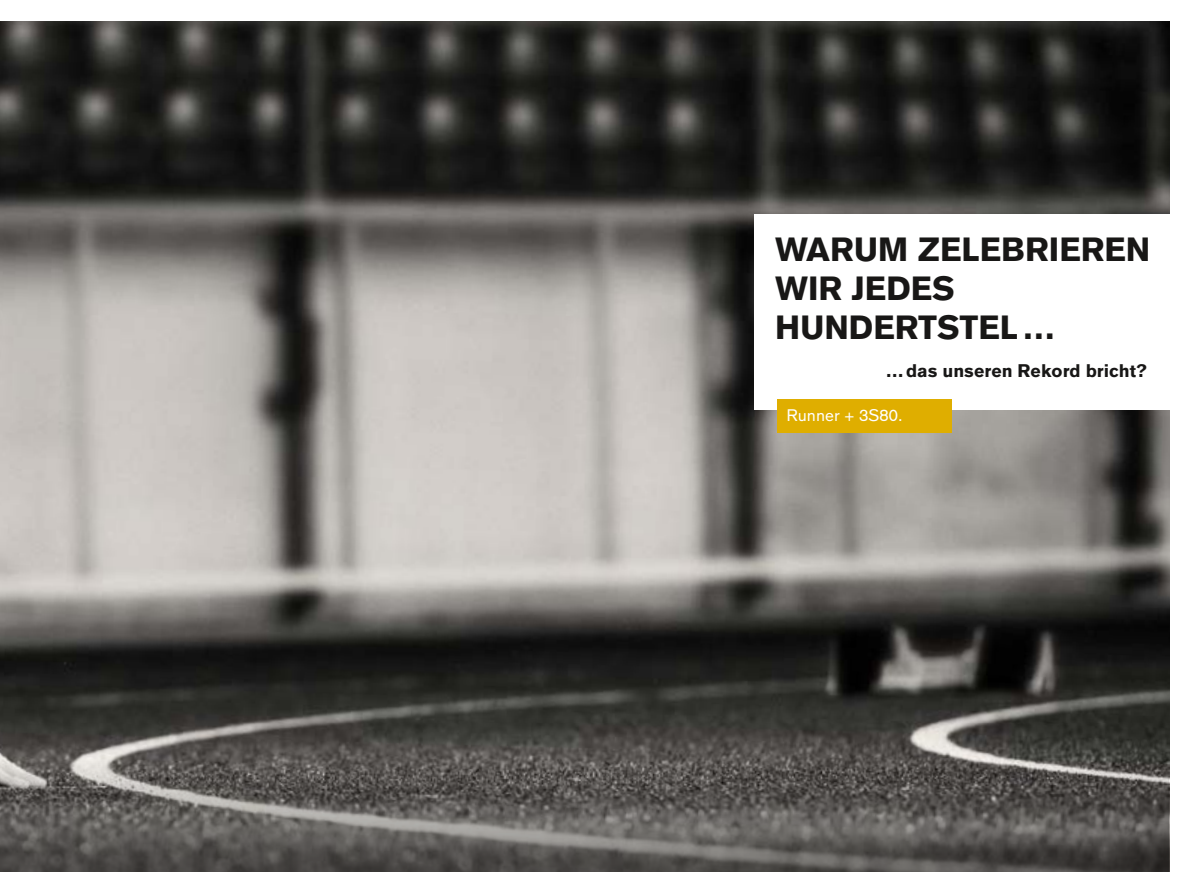
<style>
.page{position:relative;width:1191px;height:893px;background:#fff}
.page>*{position:absolute;margin:0;border:0;box-sizing:border-box;transform-origin:0 0}
.t1{font:700 33px/39px "OBO Sans";color:#181716}
.t2{font:700 18px "OBO Sans";color:#181716}
.t3{font:16.5px "OBO Sans";color:#fff}
</style>
<div class="page">
<img style="left:0;top:21px;width:1169px;height:703px">
<svg style="left:0;top:724px;width:1169px;height:148px;background:#5c5956"></svg>
<div style="left:753px;top:214px;width:417px;height:195px;background:#fff"></div>
<div style="left:777px;top:400px;width:174px;height:33px;background:#dfae00"></div>
<p class="t1" style="left:775px;top:231px;width:377px">WARUM ZELEBRIEREN<br>WIR JEDES<br>HUNDERTSTEL…</p>
<p class="t2" style="left:885px;top:360px;width:263px">…das unseren Rekord bricht?</p>
<p class="t3" style="left:786px;top:406px;width:118px">Runner + 3S80.</p>
</div>
